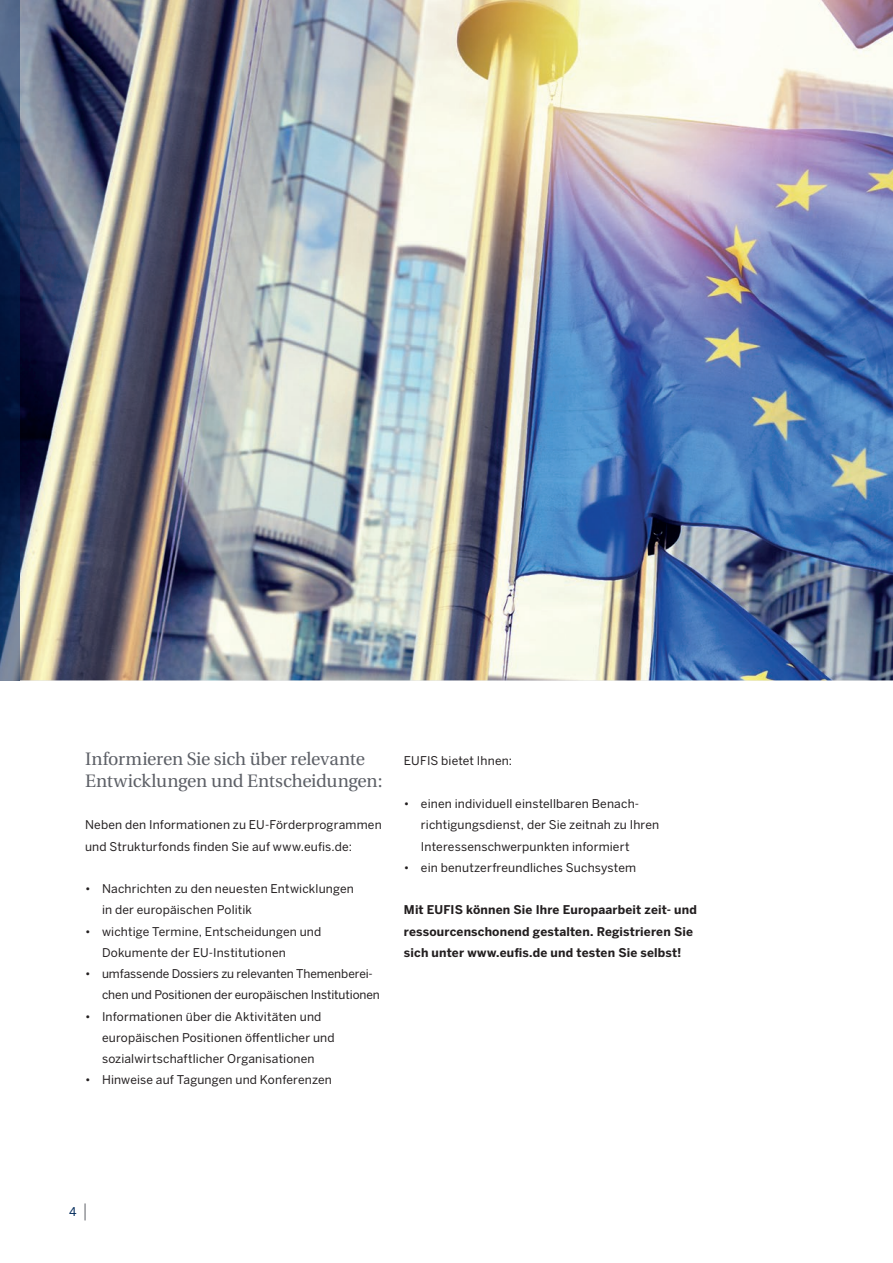
<style>
.page{position:relative;width:893px;height:1263px;background:#fff}
.page>*{position:absolute;margin:0;border:0;box-sizing:border-box;transform-origin:0 0}
.t1{font:18px/21.3px "Utopia";letter-spacing:-.015em;color:#5d6067}
.t2{font:12px/21.3px "Benton Sans";letter-spacing:.01em;color:#231f20}
.t3{font:700 12px/21.3px "Benton Sans";letter-spacing:.015em;color:#231f20}
.t4{font:12px "Benton Sans";color:#002a5b}
</style>
<div class="page">
<img style="left:19px;top:0;width:874px;height:680px">
<img style="left:0;top:0;width:19px;height:680px">
<svg style="left:85px;top:1203px;width:1px;height:17px"></svg>
<h1 class="t1" style="left:85px;top:749px;width:299px">Informieren Sie sich über relevante<br>Entwicklungen und Entscheidungen:</h1>
<p class="t2" style="left:85px;top:814px;width:298px">Neben den Informationen zu EU-Förderprogrammen und Strukturfonds finden Sie auf www.eufis.de:</p>
<p class="t2" style="left:102px;top:878px;width:253px;text-indent:-17px">• Nachrichten zu den neuesten Entwicklungen in der europäischen Politik</p>
<p class="t2" style="left:102px;top:920px;width:221px;text-indent:-17px">• wichtige Termine, Entscheidungen und<br>Dokumente der EU-Institutionen</p>
<p class="t2" style="left:102px;top:963px;width:279px;text-indent:-17px">• umfassende Dossiers zu relevanten Themenberei&shy;chen und Positionen der europäischen Institutionen</p>
<p class="t2" style="left:102px;top:1005px;width:234px;text-indent:-17px">• Informationen über die Aktivitäten und europäischen Positionen öffentlicher und sozialwirtschaftlicher Organisationen</p>
<p class="t2" style="left:85px;top:1069px;width:248px">• Hinweise auf Tagungen und Konferenzen</p>
<p class="t2" style="left:404px;top:750px;width:110px">EUFIS bietet Ihnen:</p>
<p class="t2" style="left:421px;top:793px;width:240px;text-indent:-17px">• einen individuell einstellbaren Benach&shy;richtigungsdienst, der Sie zeitnah zu Ihren<br>Interessenschwerpunkten informiert</p>
<p class="t2" style="left:404px;top:857px;width:234px">• ein benutzerfreundliches Suchsystem</p>
<p class="t3" style="left:404px;top:899px;width:294px">Mit EUFIS können Sie Ihre Europaarbeit zeit- und ressourcenschonend gestalten. Registrieren Sie sich unter www.eufis.de und testen Sie selbst!</p>
<p class="t4" style="left:69px;top:1205px;width:9px">4</p>
</div>
